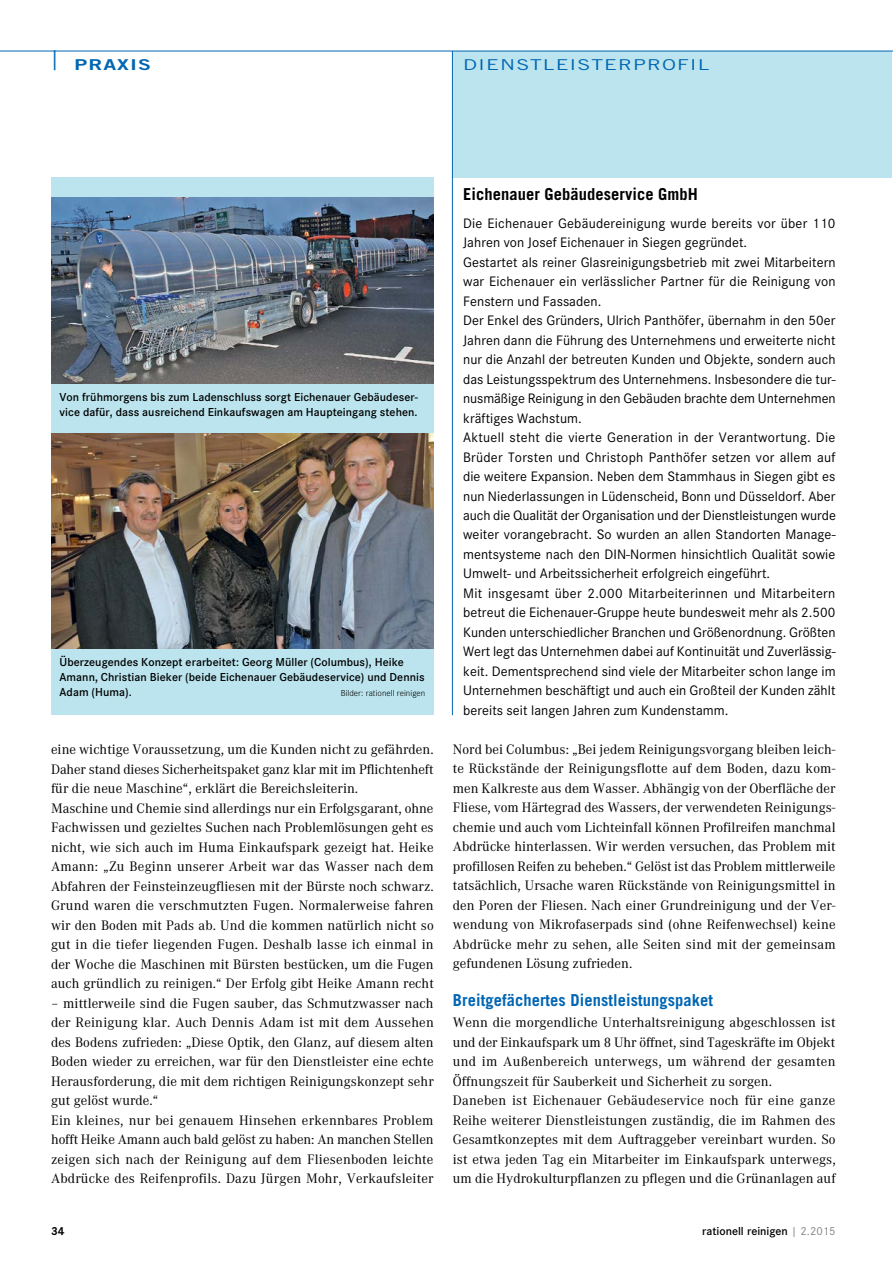
<style>
.page{position:relative;width:893px;height:1263px;background:#fff}
.page>*{position:absolute;margin:0;border:0;box-sizing:border-box;transform-origin:0 0}
.t1{font:700 16.5px "Trade Gothic";letter-spacing:.005em;color:#0066b3}
.t2{font:700 16.5px "Trade Gothic";letter-spacing:.005em;color:#000}
.t3{font:15px "Trade Gothic";color:#0066b3;scale:1.4 1}
.t4{font:15px "Trade Gothic Bold Two";letter-spacing:.05em;color:#0066b3;scale:1.4 1}
.t5{font:14.25px/19.5px "Corporate A";letter-spacing:.005em;color:#000}
.t6{font:14.25px/19.5px "Corporate S";letter-spacing:.005em;color:#000}
.t7{font:600 12px/15px "Corporate S";letter-spacing:.005em;color:#000}
.t8{font:700 12px "Corporate S";color:#000}
.t9{font:300 9px "Corporate S";letter-spacing:.005em;color:#000}
.s1{font-family:"Trade Gothic";font-weight:300;font-size:27px}
.s2{font-weight:400;color:#808285}
</style>
<div class="page">
<div style="left:51px;top:178px;width:383px;height:537px;background:#bbe4ee"></div>
<div style="left:452px;top:51px;width:440px;height:127px;background:#bbe4ee"></div>
<img style="left:51px;top:197px;width:383px;height:187px">
<img style="left:51px;top:433px;width:383px;height:215px">
<hr style="left:452px;top:51px;width:1px;height:664px;background:#0066b3">
<hr style="left:0;top:51px;width:893px;height:1px;background:#0066b3">
<p class="t4" style="left:52px;top:56px;width:72px"><span class="s1">|</span> PRAXIS</p>
<p class="t3" style="left:463px;top:56px;width:178px">DI ENSTLEISTERPROFI L</p>
<p class="t7" style="left:60px;top:390px;width:360px">Von frühmorgens bis zum Ladenschluss sorgt Eichenauer Gebäudeser&shy;vice dafür, dass ausreichend Einkaufswagen am Haupteingang stehen.</p>
<p class="t7" style="left:60px;top:654px;width:367px">Überzeugendes Konzept erarbeitet: Georg Müller (Columbus), Heike<br>Amann, Christian Bieker (beide Eichenauer Gebäudeservice) und Dennis<br>Adam (Huma).</p>
<p class="t9" style="left:341px;top:687px;width:86px">Bilder: rationell reinigen</p>
<p class="t5" style="left:51px;top:740px;width:384px">eine wichtige Voraussetzung, um die Kunden nicht zu gefährden.<br>Daher stand dieses Sicherheitspaket ganz klar mit im Pflichtenheft für die neue Maschine“, erklärt die Bereichsleiterin.<br>Maschine und Chemie sind allerdings nur ein Erfolgsgarant, ohne Fachwissen und gezieltes Suchen nach Problemlösungen geht es nicht, wie sich auch im Huma Einkaufspark gezeigt hat. Heike Amann: „Zu Beginn unserer Arbeit war das Wasser nach dem Abfahren der Feinsteinzeugfliesen mit der Bürste noch schwarz.<br>Grund waren die verschmutzten Fugen. Normalerweise fahren wir den Boden mit Pads ab. Und die kommen natürlich nicht so gut in die tiefer liegenden Fugen. Deshalb lasse ich einmal in der Woche die Maschinen mit Bürsten bestücken, um die Fugen auch gründlich zu reinigen.“ Der Erfolg gibt Heike Amann recht</p>
<p class="t5" style="left:51px;top:993px;width:384px">– mittlerweile sind die Fugen sauber, das Schmutzwasser nach der Reinigung klar. Auch Dennis Adam ist mit dem Aussehen des Bodens zufrieden: „Diese Optik, den Glanz, auf diesem alten Boden wieder zu erreichen, war für den Dienstleister eine echte Herausforderung, die mit dem richtigen Reinigungskonzept sehr gut gelöst wurde.“<br>Ein kleines, nur bei genauem Hinsehen erkennbares Problem hofft Heike Amann auch bald gelöst zu haben: An manchen Stellen zeigen sich nach der Reinigung auf dem Fliesenboden leichte Abdrücke des Reifenprofils. Dazu Jürgen Mohr, Verkaufsleiter</p>
<p class="t2" style="left:463px;top:184px;width:236px">Eichenauer Gebäudeservice GmbH</p>
<p class="t6" style="left:463px;top:213px;width:374px">Die Eichenauer Gebäudereinigung wurde bereits vor über 110<br>Jahren von Josef Eichenauer in Siegen gegründet.<br>Gestartet als reiner Glasreinigungsbetrieb mit zwei Mitarbeitern war Eichenauer ein verlässlicher Partner für die Reinigung von Fenstern und Fassaden.<br>Der Enkel des Gründers, Ulrich Panthöfer, übernahm in den 50er Jahren dann die Führung des Unternehmens und erweiterte nicht nur die Anzahl der betreuten Kunden und Objekte, sondern auch das Leistungsspektrum des Unternehmens. Insbesondere die tur&shy;nusmäßige Reinigung in den Gebäuden brachte dem Unternehmen kräftiges Wachstum.<br>Aktuell steht die vierte Generation in der Verantwortung. Die Brüder Torsten und Christoph Panthöfer setzen vor allem auf die weitere Expansion. Neben dem Stammhaus in Siegen gibt es nun Niederlassungen in Lüdenscheid, Bonn und Düsseldorf. Aber auch die Qualität der Organisation und der Dienstleistungen wurde weiter vorangebracht. So wurden an allen Standorten Manage&shy;mentsysteme nach den DIN-Normen hinsichtlich Qualität sowie Umwelt- und Arbeitssicherheit erfolgreich eingeführt.<br>Mit insgesamt über 2.000 Mitarbeiterinnen und Mitarbeitern betreut die Eichenauer-Gruppe heute bundesweit mehr als 2.500<br>Kunden unterschiedlicher Branchen und Größenordnung. Größten Wert legt das Unternehmen dabei auf Kontinuität und Zuverlässig&shy;keit. Dementsprechend sind viele der Mitarbeiter schon lange im Unternehmen beschäftigt und auch ein Großteil der Kunden zählt bereits seit langen Jahren zum Kundenstamm.</p>
<p class="t5" style="left:453px;top:740px;width:384px;text-align:justify">Nord bei Columbus: „Bei jedem Reinigungsvorgang bleiben leich&shy;te Rückstände der Reinigungsflotte auf dem Boden, dazu kom&shy;men Kalkreste aus dem Wasser. Abhängig von der Oberfläche der Fliese, vom Härtegrad des Wassers, der verwendeten Reinigungs&shy;chemie und auch vom Lichteinfall können Profilreifen manchmal Abdrücke hinterlassen. Wir werden versuchen, das Problem mit profillosen Reifen zu beheben.“ Gelöst ist das Problem mittlerweile tatsächlich, Ursache waren Rückstände von Reinigungsmittel in den Poren der Fliesen. Nach einer Grundreinigung und der Ver&shy;wendung von Mikrofaserpads sind (ohne Reifenwechsel) keine Abdrücke mehr zu sehen, alle Seiten sind mit der gemeinsam gefundenen Lösung zufrieden.</p>
<p class="t1" style="left:453px;top:990px;width:262px">Breitgefächertes Dienstleistungspaket</p>
<p class="t5" style="left:453px;top:1013px;width:384px">Wenn die morgendliche Unterhaltsreinigung abgeschlossen ist und der Einkaufspark um 8 Uhr öffnet, sind Tageskräfte im Objekt und im Außenbereich unterwegs, um während der gesamten Öffnungszeit für Sauberkeit und Sicherheit zu sorgen.<br>Daneben ist Eichenauer Gebäudeservice noch für eine ganze Reihe weiterer Dienstleistungen zuständig, die im Rahmen des Gesamtkonzeptes mit dem Auftraggeber vereinbart wurden. So ist etwa jeden Tag ein Mitarbeiter im Einkaufspark unterwegs, um die Hydrokulturpflanzen zu pflegen und die Grünanlagen auf</p>
<p class="t8" style="left:51px;top:1224px;width:15px">34</p>
<p class="t7" style="left:702px;top:1224px;width:135px">rationell reinigen <span class="s2">| 2.2015</span></p>
</div>
